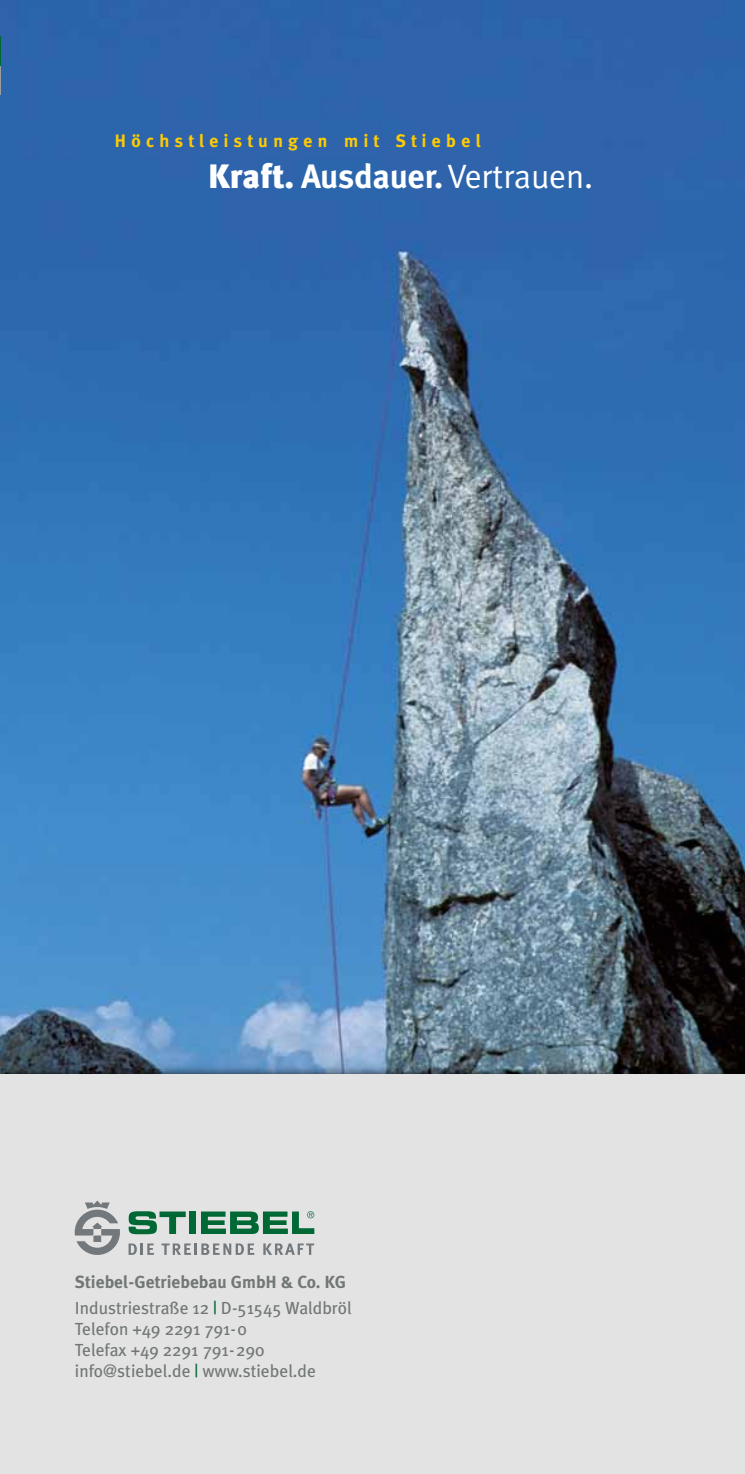
<style>
.page{position:relative;width:745px;height:1474px;background:#fff}
.page>*{position:absolute;margin:0;border:0;box-sizing:border-box;transform-origin:0 0}
.t1{font:33.77px "Meta";color:#fff}
.t2{font:700 17.85px "Meta";letter-spacing:.3em;color:#fc0}
.t3{font:17.5px/21px "Meta Plus";color:#717776}
.s1{font-family:"Meta Plus";font-weight:900}
.s2{font-weight:700}
.s3{color:#006834}
</style>
<div class="page">
<img style="left:0;top:0;width:744px;height:1064px">
<div style="left:0;top:1064px;width:744px;height:409px;background:#000;opacity:.75"></div>
<div style="left:0;top:1074px;width:744px;height:399px;background:#e3e3e3"></div>
<svg style="left:128px;top:1243px;width:26px;height:11px"></svg>
<svg style="left:161px;top:1243px;width:93px;height:11px"></svg>
<svg style="left:263px;top:1243px;width:51px;height:11px"></svg>
<svg style="left:75px;top:1200px;width:45px;height:54px"></svg>
<svg style="left:129px;top:1211px;width:57px;height:23px"></svg>
<div style="left:189px;top:1211px;width:7px;height:22px;background:#006834"></div>
<svg style="left:201px;top:1211px;width:113px;height:22px"></svg>
<hr style="left:0;top:65px;width:1px;height:30px;background:#9c9d9d">
<svg style="left:0;top:36px;width:1px;height:29px"></svg>
<p class="t2" style="left:115px;top:131px;width:367px">Höchstleistungen mit Stiebel</p>
<h1 class="t1" style="left:207px;top:156px;width:387px"><span class="s1">Kraft.</span> <span class="s2">Ausdauer.</span>Vertrauen.</h1>
<p class="t3" style="left:75px;top:1268px;width:278px;line-height:25.9px"><span class="s2">Stiebel-Getriebebau GmbH &amp; Co. KG<br></span>Industriestraße 12 <span class="s3">|</span> D-51545 Waldbröl</p>
<p class="t3" style="left:75px;top:1318px;width:242px">Telefon +49 2291 791-0<br>Telefax +49 2291 791-290 info@stiebel.de <span class="s3">|</span> www.stiebel.de</p>
</div>
